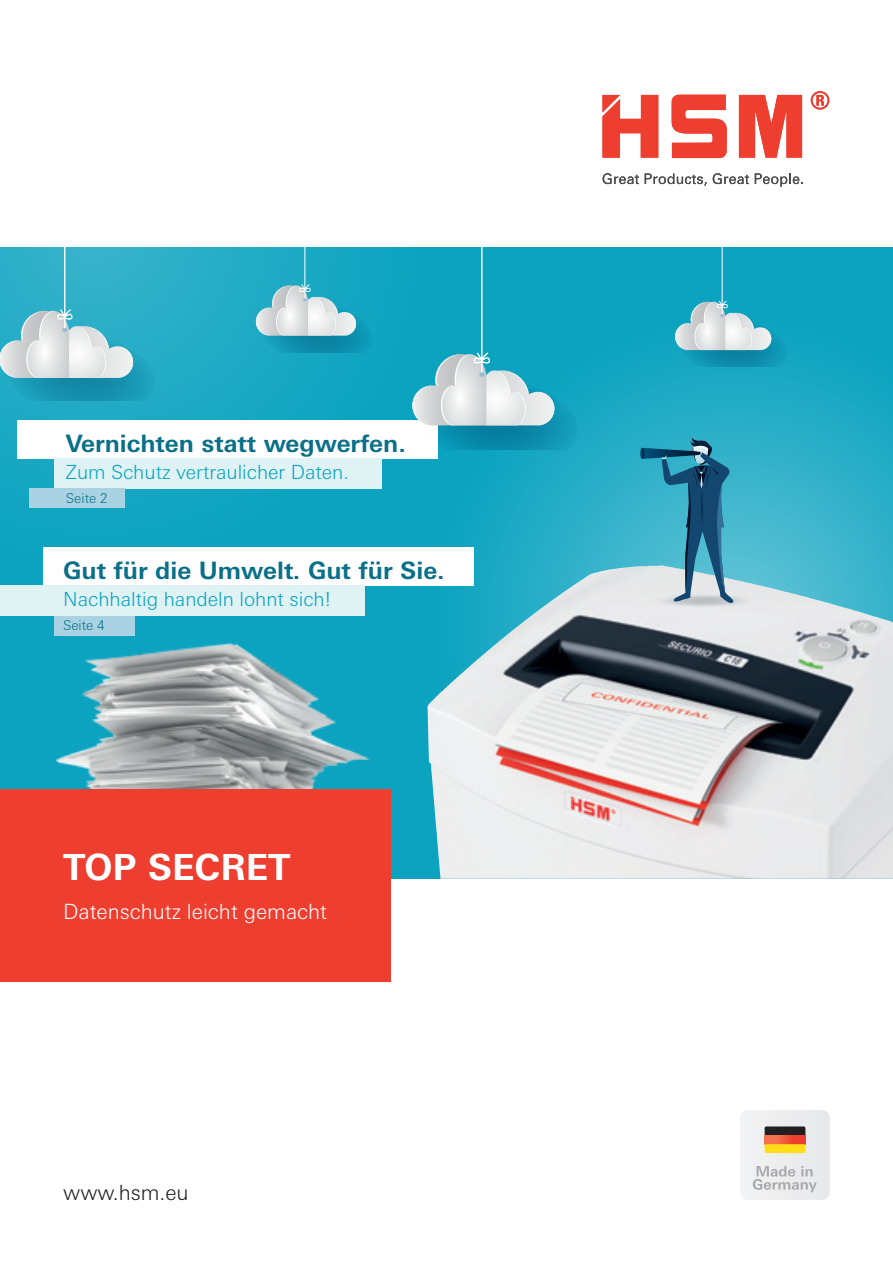
<style>
.page{position:relative;width:893px;height:1263px;background:#fff}
.page>*{position:absolute;margin:0;border:0;box-sizing:border-box;transform-origin:0 0}
.t1{font:700 36px "Univers Next W1 G";color:#fff}
.t2{font:700 24px "Univers Next W1 G";color:#097087}
.t3{font:300 21px "Univers Next W1 G";color:#fff}
.t4{font:300 21px "Univers Next W1 G";color:#231f20}
.t5{font:300 19.5px "Univers Next W1 G";color:#0ba3c0}
.t6{font:300 13.5px "Univers Next W1 G";color:#097087}
</style>
<div class="page">
<svg style="left:602px;top:91px;width:227px;height:67px"></svg>
<svg style="left:603px;top:173px;width:36px;height:11px"></svg>
<svg style="left:645px;top:173px;width:62px;height:13px"></svg>
<svg style="left:713px;top:173px;width:36px;height:11px"></svg>
<svg style="left:755px;top:173px;width:48px;height:14px"></svg>
<svg style="left:0;top:247px;width:412px;height:389px;background:#17a7c2"></svg>
<svg style="left:382px;top:265px;width:511px;height:614px;background:#70b5c3"></svg>
<img style="left:545px;top:566px;width:95px;height:40px">
<img style="left:29px;top:612px;width:361px;height:177px">
<svg style="left:0;top:247px;width:155px;height:154px;background:#5bb9cc"></svg>
<div style="left:17px;top:420px;width:421px;height:38px;background:#fff"></div>
<div style="left:43px;top:547px;width:430px;height:39px;background:#fff"></div>
<div style="left:54px;top:458px;width:327px;height:30px;background:#dff2f4"></div>
<div style="left:0;top:586px;width:365px;height:30px;background:#dff2f4"></div>
<div style="left:30px;top:488px;width:95px;height:20px;background:#a9d3e2"></div>
<div style="left:54px;top:616px;width:81px;height:20px;background:#a9d3e2"></div>
<svg style="left:640px;top:437px;width:122px;height:171px;background:#54a4bb"></svg>
<svg style="left:256px;top:247px;width:117px;height:106px;background:#52b5c9"></svg>
<svg style="left:675px;top:247px;width:112px;height:119px;background:#41b0c6"></svg>
<svg style="left:412px;top:247px;width:166px;height:203px;background:#3eb0c6"></svg>
<svg style="left:740px;top:1110px;width:90px;height:90px"></svg>
<div style="left:0;top:789px;width:391px;height:193px;background:#ee3e30"></div>
<p class="t2" style="left:66px;top:429px;width:341px">Vernichten statt wegwerfen.</p>
<p class="t5" style="left:66px;top:460px;width:284px">Zum Schutz vertraulicher Daten.</p>
<p class="t6" style="left:66px;top:491px;width:43px">Seite 2</p>
<p class="t2" style="left:63px;top:556px;width:383px">Gut für die Umwelt. Gut für Sie.</p>
<p class="t5" style="left:63px;top:587px;width:269px">Nachhaltig handeln lohnt sich!</p>
<p class="t6" style="left:63px;top:618px;width:43px">Seite 4</p>
<h1 class="t1" style="left:63px;top:845px;width:229px">TOP SECRET</h1>
<p class="t3" style="left:63px;top:900px;width:265px">Datenschutz leicht gemacht</p>
<p class="t4" style="left:63px;top:1180px;width:127px">www.hsm.eu</p>
</div>
